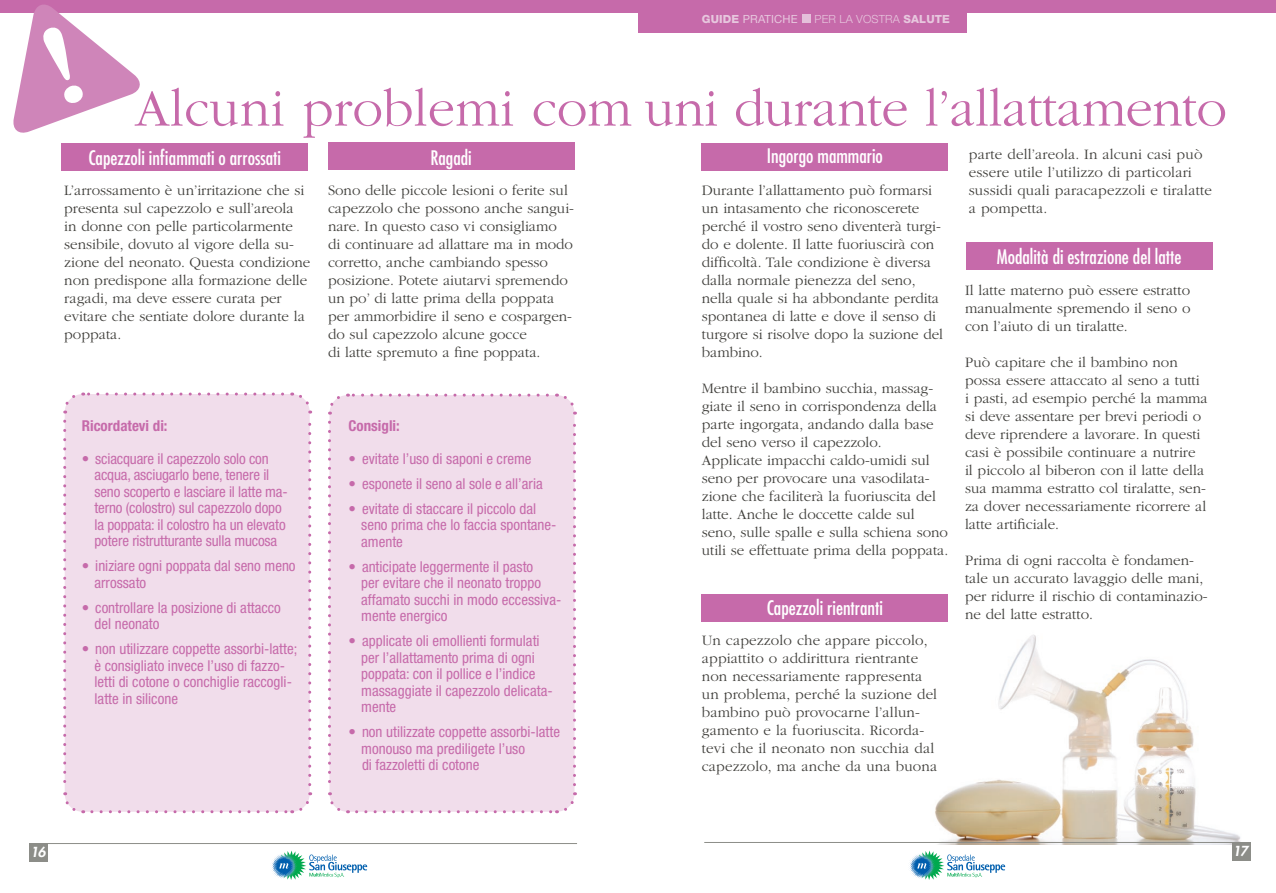
<style>
.page{position:relative;width:1276px;height:893px;background:#fff}
.page>*{position:absolute;margin:0;border:0;box-sizing:border-box;transform-origin:0 0}
.t1{font:300 54px "ITC Garamond Std";letter-spacing:-.01em;color:#c66aaa}
.t2{font:condensed 19.5px "Futura Std";color:#fff}
.t3{font:300 15px/18px "ITC Garamond Std";color:#3e3d39}
.t4{font:condensed 15px/16.5px "Helvetica Neue LT Std";color:#c66aaa}
.t5{font:700 condensed 15px "Helvetica Neue LT Std";color:#c66aaa}
.t6{font:italic 800 13.5px "Futura Std";color:#fff}
.t7{font:300 11.25px "Helvetica Neue LT Std";letter-spacing:.015em;color:#e7c7de}
.t8{font:11.25px "Helvetica Neue LT Std";letter-spacing:.015em;color:#e7c7de}
.s1{font-weight:800}
</style>
<div class="page">
<img style="left:935px;top:635px;width:306px;height:209px">
<div style="left:0;top:0;width:1276px;height:13px;background:#c66aaa"></div>
<div style="left:638px;top:0;width:328px;height:33px;background:#c66aaa"></div>
<div style="left:802px;top:15px;width:8px;height:8px;background:#e4bfda"></div>
<div style="left:62px;top:143px;width:246px;height:27px;background:#c66aaa"></div>
<div style="left:328px;top:143px;width:246px;height:27px;background:#c66aaa"></div>
<div style="left:702px;top:143px;width:246px;height:27px;background:#c66aaa"></div>
<div style="left:702px;top:595px;width:246px;height:27px;background:#c66aaa"></div>
<div style="left:966px;top:242px;width:246px;height:27px;background:#c66aaa"></div>
<div style="left:65px;top:394px;width:245px;height:418px;background:#f1ddeb;border-radius:18px"></div>
<svg style="left:63px;top:421px;width:21px;height:393px"></svg>
<svg style="left:92px;top:792px;width:221px;height:21px"></svg>
<svg style="left:292px;top:392px;width:19px;height:393px"></svg>
<svg style="left:63px;top:392px;width:220px;height:22px"></svg>
<div style="left:329px;top:395px;width:245px;height:417px;background:#f1ddeb;border-radius:18px"></div>
<svg style="left:328px;top:422px;width:20px;height:392px"></svg>
<svg style="left:356px;top:792px;width:221px;height:21px"></svg>
<svg style="left:556px;top:393px;width:20px;height:392px"></svg>
<svg style="left:328px;top:393px;width:219px;height:22px"></svg>
<div style="left:30px;top:843px;width:18px;height:18px;background:#8c8d88"></div>
<hr style="left:704px;top:842px;width:529px;height:1px;background:#8c8d88">
<div style="left:1232px;top:842px;width:18px;height:18px;background:#8c8d88"></div>
<hr style="left:48px;top:843px;width:529px;height:1px;background:#8c8d88">
<svg style="left:271px;top:850px;width:96px;height:30px"></svg>
<svg style="left:909px;top:850px;width:96px;height:30px"></svg>
<svg style="left:13px;top:4px;width:127px;height:129px"></svg>
<p class="t8" style="left:702px;top:12px;width:97px"><span class="s1">GUIDE</span> PRATICHE</p>
<p class="t7" style="left:814px;top:12px;width:137px">PER LA VOSTRA <span class="s1">SALUTE</span></p>
<h1 class="t1" style="left:135px;top:80px;width:1093px">Alcuni problemi com uni durante l’allattamento</h1>
<h2 class="t2" style="left:88px;top:146px;width:194px">Capezzoli infiammati o arrossati</h2>
<h2 class="t2" style="left:430px;top:146px;width:43px">Ragadi</h2>
<h2 class="t2" style="left:767px;top:145px;width:118px">Ingorgo mammario</h2>
<p class="t3" style="left:64px;top:182px;width:248px">L’arrossamento è un’irritazione che si presenta sul capezzolo e sull’areola<br>in donne con pelle particolarmente sensibile, dovuto al vigore della su&shy;zione del neonato. Questa condizione non predispone alla formazione delle ragadi, ma deve essere curata per evitare che sentiate dolore durante la poppata.</p>
<p class="t5" style="left:82px;top:416px;width:87px">Ricordatevi di:</p>
<p class="t4" style="left:94px;top:450px;width:195px;text-indent:-13px">• sciacquare il capezzolo solo con acqua, asciugarlo bene, tenere il seno scoperto e lasciare il latte ma&shy;terno (colostro) sul capezzolo dopo la poppata: il colostro ha un elevato potere ristrutturante sulla mucosa</p>
<p class="t4" style="left:94px;top:557px;width:203px;text-indent:-13px">• iniziare ogni poppata dal seno meno arrossato</p>
<p class="t4" style="left:94px;top:599px;width:188px;text-indent:-13px">• controllare la posizione di attacco del neonato</p>
<p class="t4" style="left:94px;top:641px;width:204px;text-indent:-13px">• non utilizzare coppette assorbi-latte; è consigliato invece l’uso di fazzo&shy;letti di cotone o conchiglie raccogli&shy;latte in silicone</p>
<p class="t3" style="left:328px;top:182px;width:248px">Sono delle piccole lesioni o ferite sul capezzolo che possono anche sangui&shy;nare. In questo caso vi consigliamo<br>di continuare ad allattare ma in modo corretto, anche cambiando spesso posizione. Potete aiutarvi spremendo un po’ di latte prima della poppata per ammorbidire il seno e cospargen&shy;do sul capezzolo alcune gocce<br>di latte spremuto a fine poppata.</p>
<p class="t3" style="left:702px;top:182px;width:243px">Durante l’allattamento può formarsi un intasamento che riconoscerete perché il vostro seno diventerà turgi&shy;do e dolente. Il latte fuoriuscirà con difficoltà. Tale condizione è diversa dalla normale pienezza del seno, nella quale si ha abbondante perdita spontanea di latte e dove il senso di turgore si risolve dopo la suzione del bambino.</p>
<p class="t3" style="left:702px;top:380px;width:248px">Mentre il bambino succhia, massag&shy;giate il seno in corrispondenza della parte ingorgata, andando dalla base del seno verso il capezzolo.<br>Applicate impacchi caldo-umidi sul seno per provocare una vasodilata&shy;zione che faciliterà la fuoriuscita del latte. Anche le doccette calde sul seno, sulle spalle e sulla schiena sono utili se effettuate prima della poppata.</p>
<p class="t5" style="left:348px;top:416px;width:53px">Consigli:</p>
<p class="t4" style="left:348px;top:450px;width:185px">• evitate l’uso di saponi e creme</p>
<p class="t4" style="left:348px;top:475px;width:196px">• esponete il seno al sole e all’aria</p>
<p class="t4" style="left:361px;top:500px;width:197px;text-indent:-13px">• evitate di staccare il piccolo dal seno prima che lo faccia spontane&shy;amente</p>
<p class="t4" style="left:361px;top:558px;width:202px;text-indent:-13px">• anticipate leggermente il pasto<br>per evitare che il neonato troppo affamato succhi in modo eccessiva&shy;mente energico</p>
<p class="t4" style="left:361px;top:633px;width:193px;text-indent:-13px">• applicate oli emollienti formulati per l’allattamento prima di ogni poppata: con il pollice e l’indice massaggiate il capezzolo delicata&shy;mente</p>
<p class="t4" style="left:361px;top:724px;width:200px;text-indent:-13px">• non utilizzate coppette assorbi-latte monouso ma prediligete l’uso<br>di fazzoletti di cotone</p>
<h2 class="t2" style="left:767px;top:596px;width:118px">Capezzoli rientranti</h2>
<p class="t3" style="left:702px;top:632px;width:237px">Un capezzolo che appare piccolo, appiattito o addirittura rientrante non necessariamente rappresenta un problema, perché la suzione del bambino può provocarne l’allun&shy;gamento e la fuoriuscita. Ricorda&shy;tevi che il neonato non succhia dal capezzolo, ma anche da una buona</p>
<p class="t3" style="left:969px;top:146px;width:245px">parte dell’areola. In alcuni casi può essere utile l’utilizzo di particolari sussidi quali paracapezzoli e tiralatte a pompetta.</p>
<h2 class="t2" style="left:997px;top:245px;width:186px">Modalità di estrazione del latte</h2>
<p class="t3" style="left:965px;top:281px;width:227px;text-align:justify">Il latte materno può essere estratto manualmente spremendo il seno o con l’aiuto di un tiralatte.</p>
<p class="t3" style="left:965px;top:353px;width:244px">Può capitare che il bambino non possa essere attaccato al seno a tutti<br>i pasti, ad esempio perché la mamma si deve assentare per brevi periodi o deve riprendere a lavorare. In questi casi è possibile continuare a nutrire<br>il piccolo al biberon con il latte della sua mamma estratto col tiralatte, sen&shy;za dover necessariamente ricorrere al latte artificiale.</p>
<p class="t3" style="left:965px;top:551px;width:244px">Prima di ogni raccolta è fondamen&shy;tale un accurato lavaggio delle mani, per ridurre il rischio di contaminazio&shy;ne del latte estratto.</p>
<p class="t6" style="left:30px;top:844px;width:17px">16</p>
<p class="t6" style="left:1232px;top:842px;width:17px">17</p>
</div>
